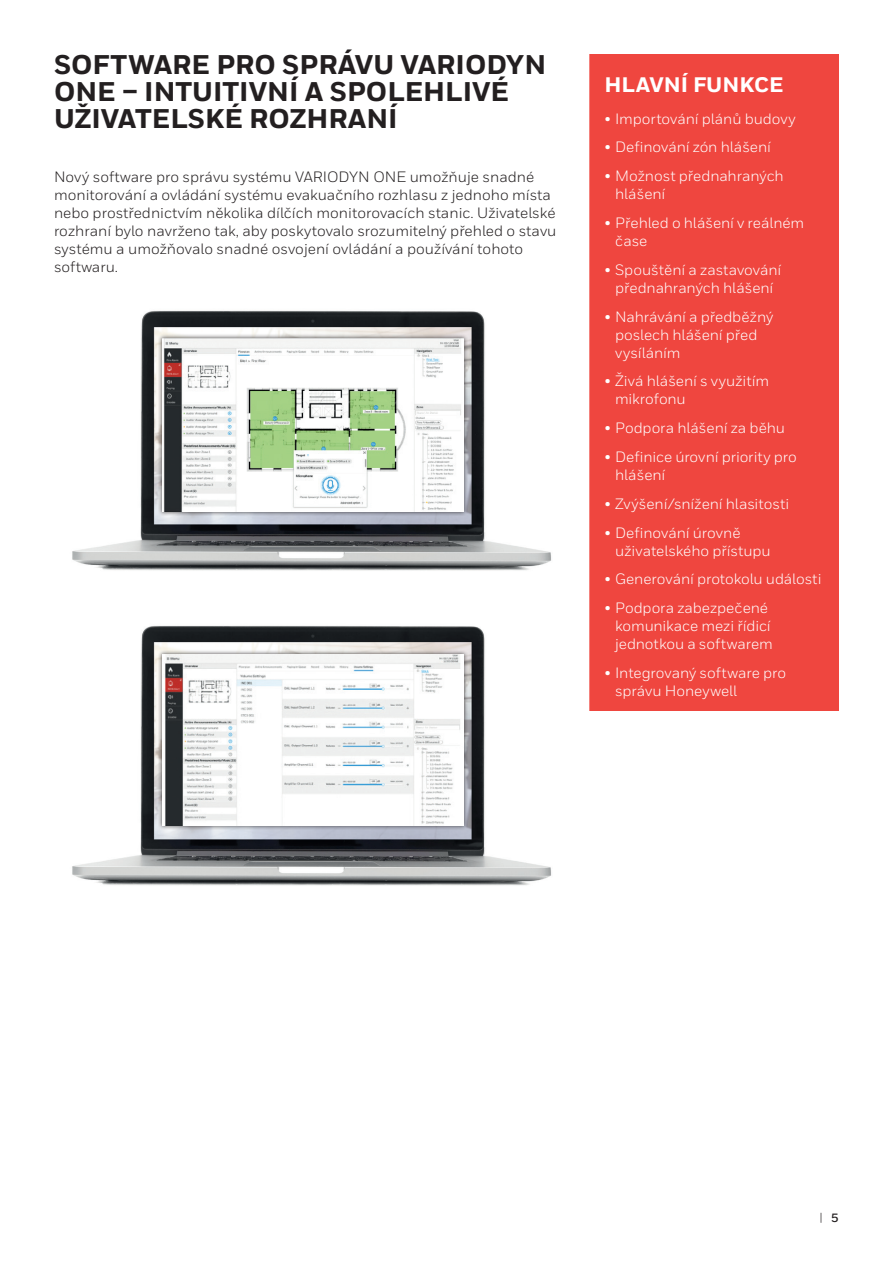
<style>
.page{position:relative;width:893px;height:1263px;background:#fff}
.page>*{position:absolute;margin:0;border:0;box-sizing:border-box;transform-origin:0 0}
._11_Inside__Pull_Out{font:800 27px/27px "Honeywell Sans";color:#231f20}
.t1{font:800 21px "Honeywell Sans";color:#fff}
.t2{font:15px/18px "Honeywell Sans";letter-spacing:-.005em;color:#fff}
.Body_Copy_10_12{font:15px/18px "Honeywell Sans";color:#231f20}
.t3{font:12px "Honeywell Sans";color:#231f20}
.s1{font-weight:700}
</style>
<div class="page">
<img style="left:72px;top:310px;width:479px;height:261px">
<div style="left:158px;top:334px;width:310px;height:182px;background:#231f20;opacity:.75"></div>
<img style="left:162px;top:338px;width:301px;height:173px">
<img style="left:72px;top:625px;width:479px;height:261px">
<div style="left:158px;top:650px;width:310px;height:180px;background:#231f20;opacity:.75"></div>
<img style="left:162px;top:654px;width:301px;height:172px">
<div style="left:590px;top:55px;width:248px;height:655px;background:#ef463f"></div>
<div style="left:589px;top:54px;width:250px;height:657px;border:2px solid #ef463f"></div>
<p class="_11_Inside__Pull_Out" style="left:54px;top:52px;width:494px">SOFTWARE PRO SPRÁVU VARIODYN<br>ONE – INTUITIVNÍ A SPOLEHLIVÉ<br>UŽIVATELSKÉ ROZHRANÍ</p>
<p class="Body_Copy_10_12" style="left:54px;top:168px;width:504px">Nový software pro správu systému VARIODYN ONE umožňuje snadné monitorování a ovládání systému evakuačního rozhlasu z jednoho místa nebo prostřednictvím několika dílčích monitorovacích stanic. Uživatelské rozhraní bylo navrženo tak, aby poskytovalo srozumitelný přehled o stavu systému a umožňovalo snadné osvojení ovládání a používání tohoto softwaru.</p>
<p class="t1" style="left:604px;top:72px;width:181px">HLAVNÍ FUNKCE</p>
<p class="t2" style="left:604px;top:109px;width:193px">• Importování plánů budovy</p>
<p class="t2" style="left:604px;top:138px;width:168px">• Definování zón hlášení</p>
<p class="t2" style="left:615px;top:167px;width:170px;text-indent:-11px">• Možnost přednahraných hlášení</p>
<p class="t2" style="left:615px;top:214px;width:191px;text-indent:-11px">• Přehled o hlášení v reálném čase</p>
<p class="t2" style="left:604px;top:261px;width:179px;text-align:center">• Spouštění a zastavování přednahraných hlášení</p>
<p class="t2" style="left:615px;top:307px;width:160px;text-indent:-11px">• Nahrávání a předběžný poslech hlášení před vysíláním</p>
<p class="t2" style="left:615px;top:372px;width:156px;text-indent:-11px">• Živá hlášení s využitím mikrofonu</p>
<p class="t2" style="left:604px;top:419px;width:182px">• Podpora hlášení za běhu</p>
<p class="t2" style="left:615px;top:448px;width:183px;text-indent:-11px">• Definice úrovní priority pro hlášení</p>
<p class="t2" style="left:604px;top:495px;width:186px">• Zvýšení/snížení hlasitosti</p>
<p class="t2" style="left:615px;top:523px;width:157px;text-indent:-11px">• Definování úrovně uživatelského přístupu</p>
<p class="t2" style="left:604px;top:570px;width:219px">• Generování protokolu události</p>
<p class="t2" style="left:615px;top:599px;width:159px;text-indent:-11px">• Podpora zabezpečené komunikace mezi řídicí jednotkou a softwarem</p>
<p class="t2" style="left:615px;top:664px;width:172px;text-indent:-11px">• Integrovaný software pro správu Honeywell</p>
<p class="t3" style="left:820px;top:1211px;width:21px">| <span class="s1">5</span></p>
</div>
